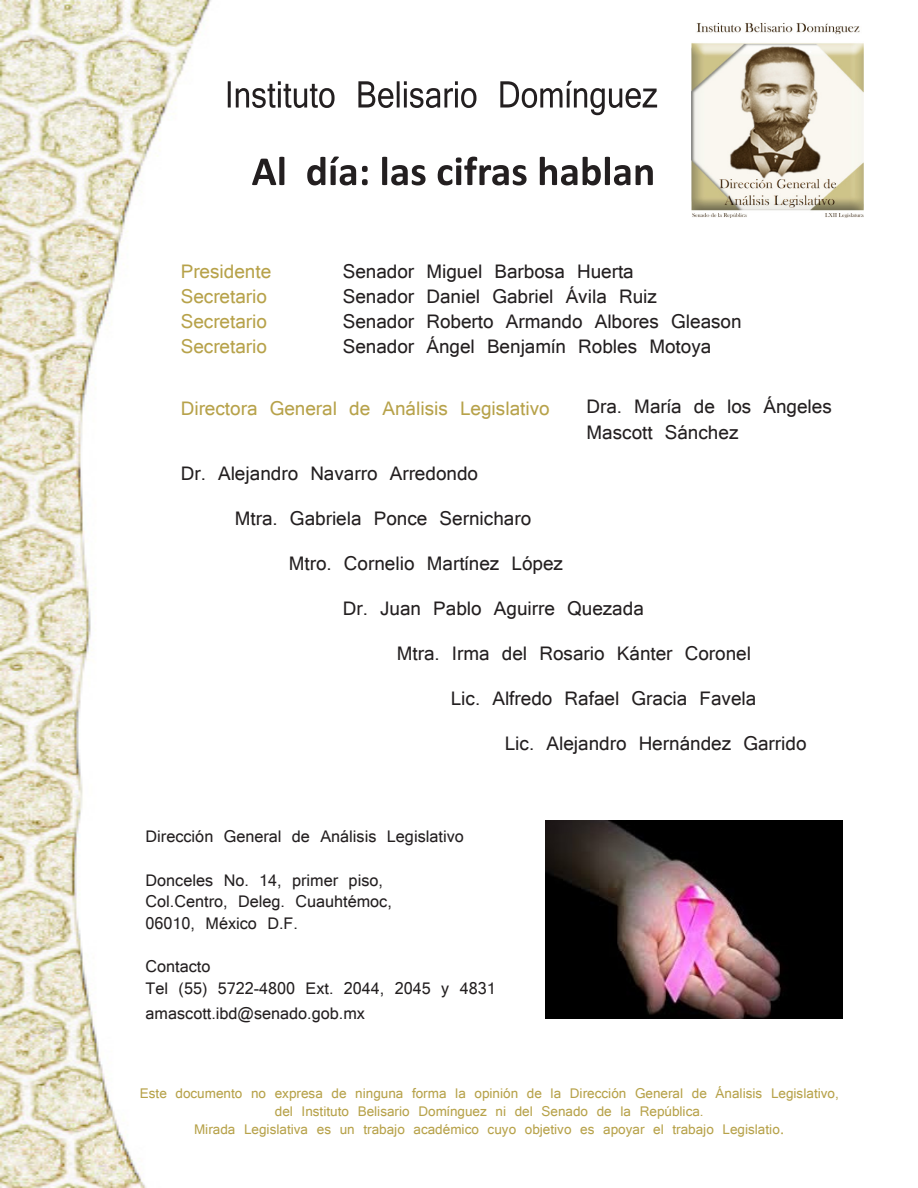
<style>
.page{position:relative;width:918px;height:1188px;background:#fff}
.page>*{position:absolute;margin:0;border:0;box-sizing:border-box;transform-origin:0 0}
.t1{font:21px/25.2px "Latha";color:#231f20}
.t2{font:21px "Latha";color:#b7a24a}
.t3{font:18px/21.6px "Latha";color:#231f20}
.t4{font:15px/18px "Latha";color:#b7a24a;text-align:center}
.s1{font-family:"Bookman Old Style"}
</style>
<div class="page">
<img style="left:0;top:0;width:211px;height:1188px">
<svg style="left:228px;top:81px;width:429px;height:34px"></svg>
<svg style="left:252px;top:157px;width:401px;height:28px"></svg>
<img style="left:692px;top:23px;width:172px;height:195px">
<img style="left:545px;top:821px;width:297px;height:198px">
<p class="t2" style="left:181px;top:255px;width:92px">Presidente</p>
<p class="t1" style="left:343px;top:259px;width:293px">Senador Miguel Barbosa Huerta</p>
<p class="t2" style="left:181px;top:280px;width:88px">Secretario</p>
<p class="t1" style="left:343px;top:284px;width:316px">Senador Daniel Gabriel Ávila Ruiz</p>
<p class="t2" style="left:181px;top:305px;width:88px">Secretario</p>
<p class="t1" style="left:343px;top:309px;width:400px">Senador Roberto Armando Albores Gleason</p>
<p class="t2" style="left:181px;top:330px;width:88px">Secretario</p>
<p class="t1" style="left:343px;top:334px;width:370px">Senador Ángel Benjamín Robles Motoya</p>
<p class="t2" style="left:181px;top:392px;width:371px">Directora General de Análisis Legislativo</p>
<p class="t1" style="left:586px;top:394px;width:247px">Dra. María de los Ángeles<br>Mascott Sánchez</p>
<p class="t1" style="left:181px;top:461px;width:299px">Dr. Alejandro Navarro Arredondo</p>
<p class="t1" style="left:235px;top:506px;width:298px">Mtra. Gabriela Ponce Sernicharo</p>
<p class="t1" style="left:289px;top:551px;width:276px">Mtro. Cornelio Martínez López</p>
<p class="t1" style="left:343px;top:596px;width:303px">Dr. Juan Pablo Aguirre Quezada</p>
<p class="t1" style="left:397px;top:641px;width:356px">Mtra. Irma del Rosario Kánter Coronel</p>
<p class="t1" style="left:451px;top:686px;width:307px">Lic. Alfredo Rafael Gracia Favela</p>
<p class="t1" style="left:505px;top:731px;width:303px">Lic. Alejandro Hernández Garrido</p>
<p class="t3" style="left:146px;top:826px;width:320px">Dirección General de Análisis Legislativo</p>
<p class="t3" style="left:146px;top:869px;width:248px">Donceles No. 14, primer piso,<br>Col.Centro, Deleg. Cuauhtémoc,<br>06010, México D.F.</p>
<p class="t3" style="left:146px;top:955px;width:352px">Contacto<br>Tel (55) 5722-4800 Ext. 2044, 2045 y 4831</p>
<p class="t3" style="left:146px;top:1002px;width:221px">amascott.ibd@senado.gob.mx</p>
<p class="t4" style="left:140px;top:1084px;width:701px">Este documento no expresa de ninguna forma la opinión de la Dirección General de Ánalisis Legislativo, del Instituto Belisario Domínguez ni del Senado de la República.<br>Mirada Legislativa es un trabajo académico cuyo objetivo es apoyar el trabajo Legislatio<span class="s1">.</span></p>
</div>
